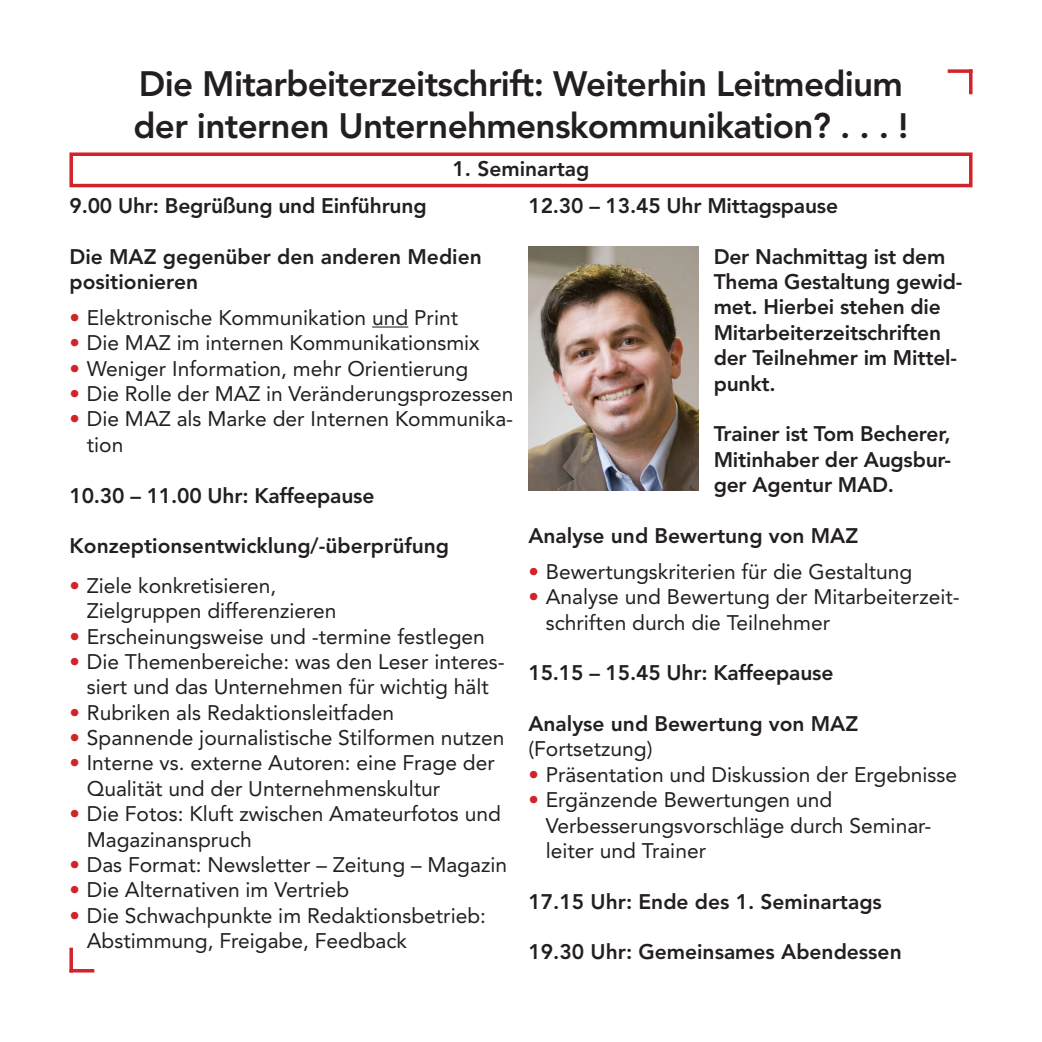
<style>
.page{position:relative;width:1042px;height:1042px;background:#fff}
.page>*{position:absolute;margin:0;border:0;box-sizing:border-box;transform-origin:0 0}
.t1{font:800 35px "Avenir";letter-spacing:-.02em;color:#231f20}
.t2{font:21px/25.4px "Avenir";color:#231f20}
.t3{font:800 21px/25.4px "Avenir";letter-spacing:-.01em;color:#231f20}
.s1{color:#d1232a}
</style>
<div class="page">
<hr style="left:69px;top:969px;width:25px;height:3px;background:#d1232a">
<svg style="left:69px;top:947px;width:4px;height:25px"></svg>
<hr style="left:372px;top:326px;width:36px;height:1px;background:#231f20">
<div style="left:69px;top:152px;width:903px;height:35px;border:4px solid #d1232a"></div>
<svg style="left:947px;top:69px;width:22px;height:4px"></svg>
<hr style="left:969px;top:69px;width:3px;height:25px;background:#d1232a">
<img style="left:528px;top:247px;width:171px;height:243px">
<p class="t1" style="left:139px;top:63px;width:765px">Die Mitarbeiterzeitschrift: Weiterhin Leitmedium</p>
<p class="t1" style="left:134px;top:105px;width:776px">der internen Unternehmenskommunikation? . . . !</p>
<p class="t3" style="left:452px;top:156px;width:138px">1. Seminartag</p>
<p class="t3" style="left:69px;top:193px;width:359px">9.00 Uhr: Begrüßung und Einführung</p>
<p class="t3" style="left:69px;top:244px;width:414px">Die MAZ gegenüber den anderen Medien</p>
<p class="t3" style="left:69px;top:269px;width:130px">positionieren</p>
<p class="t2" style="left:69px;top:305px;width:390px"><span class="s1">•</span> Elektronische Kommunikation und Print</p>
<p class="t2" style="left:69px;top:330px;width:412px"><span class="s1">•</span> Die MAZ im internen Kommunikationsmix</p>
<p class="t2" style="left:69px;top:356px;width:400px"><span class="s1">•</span> Weniger Information, mehr Orientierung</p>
<p class="t2" style="left:69px;top:381px;width:445px"><span class="s1">•</span> Die Rolle der MAZ in Veränderungsprozessen</p>
<p class="t2" style="left:87px;top:407px;width:428px;text-indent:-17px"><span class="s1">•</span> Die MAZ als Marke der Internen Kommunika&shy;tion</p>
<p class="t3" style="left:69px;top:483px;width:306px">10.30 – 11.00 Uhr: Kaffeepause</p>
<p class="t3" style="left:69px;top:533px;width:381px">Konzeptionsentwicklung/-überprüfung</p>
<p class="t2" style="left:69px;top:573px;width:208px"><span class="s1">•</span> Ziele konkretisieren,</p>
<p class="t2" style="left:87px;top:598px;width:251px">Zielgruppen differenzieren</p>
<p class="t2" style="left:69px;top:624px;width:417px"><span class="s1">•</span> Erscheinungsweise und -termine festlegen</p>
<p class="t2" style="left:69px;top:649px;width:437px;text-align:center"><span class="s1">•</span> Die Themenbereiche: was den Leser interes&shy;siert und das Unternehmen für wichtig hält</p>
<p class="t2" style="left:69px;top:700px;width:326px"><span class="s1">•</span> Rubriken als Redaktionsleitfaden</p>
<p class="t2" style="left:69px;top:725px;width:436px"><span class="s1">•</span> Spannende journalistische Stilformen nutzen</p>
<p class="t2" style="left:87px;top:750px;width:409px;text-indent:-17px"><span class="s1">•</span> Interne vs. externe Autoren: eine Frage der<br>Qualität und der Unternehmenskultur</p>
<p class="t2" style="left:87px;top:801px;width:416px;text-indent:-17px"><span class="s1">•</span> Die Fotos: Kluft zwischen Amateurfotos und<br>Magazinanspruch</p>
<p class="t2" style="left:69px;top:852px;width:439px"><span class="s1">•</span> Das Format: Newsletter – Zeitung – Magazin</p>
<p class="t2" style="left:69px;top:877px;width:281px"><span class="s1">•</span> Die Alternativen im Vertrieb</p>
<p class="t2" style="left:87px;top:903px;width:401px;text-indent:-17px"><span class="s1">•</span> Die Schwachpunkte im Redaktionsbetrieb:<br>Abstimmung, Freigabe, Feedback</p>
<p class="t3" style="left:528px;top:193px;width:311px">12.30 – 13.45 Uhr Mittagspause</p>
<p class="t3" style="left:714px;top:244px;width:250px">Der Nachmittag ist dem<br>Thema Gestaltung gewid&shy;met. Hierbei stehen die<br>Mitarbeiterzeitschriften der Teilnehmer im Mittel&shy;punkt.</p>
<p class="t3" style="left:714px;top:421px;width:239px;text-align:justify">Trainer ist Tom Becherer, Mitinhaber der Augsbur&shy;ger Agentur MAD.</p>
<p class="t3" style="left:528px;top:523px;width:331px">Analyse und Bewertung von MAZ</p>
<p class="t2" style="left:528px;top:559px;width:385px"><span class="s1">•</span> Bewertungskriterien für die Gestaltung</p>
<p class="t2" style="left:546px;top:584px;width:415px;text-indent:-17px"><span class="s1">•</span> Analyse und Bewertung der Mitarbeiterzeit&shy;schriften durch die Teilnehmer</p>
<p class="t3" style="left:528px;top:660px;width:306px">15.15 – 15.45 Uhr: Kaffeepause</p>
<p class="t3" style="left:528px;top:711px;width:331px">Analyse und Bewertung von MAZ</p>
<p class="t2" style="left:528px;top:736px;width:126px">(Fortsetzung)</p>
<p class="t2" style="left:528px;top:762px;width:430px"><span class="s1">•</span> Präsentation und Diskussion der Ergebnisse</p>
<p class="t2" style="left:546px;top:787px;width:387px;text-indent:-17px"><span class="s1">•</span> Ergänzende Bewertungen und<br>Verbesserungsvorschläge durch Seminar&shy;leiter und Trainer</p>
<p class="t3" style="left:528px;top:889px;width:355px">17.15 Uhr: Ende des 1. Seminartags</p>
<p class="t3" style="left:528px;top:939px;width:375px">19.30 Uhr: Gemeinsames Abendessen</p>
</div>
